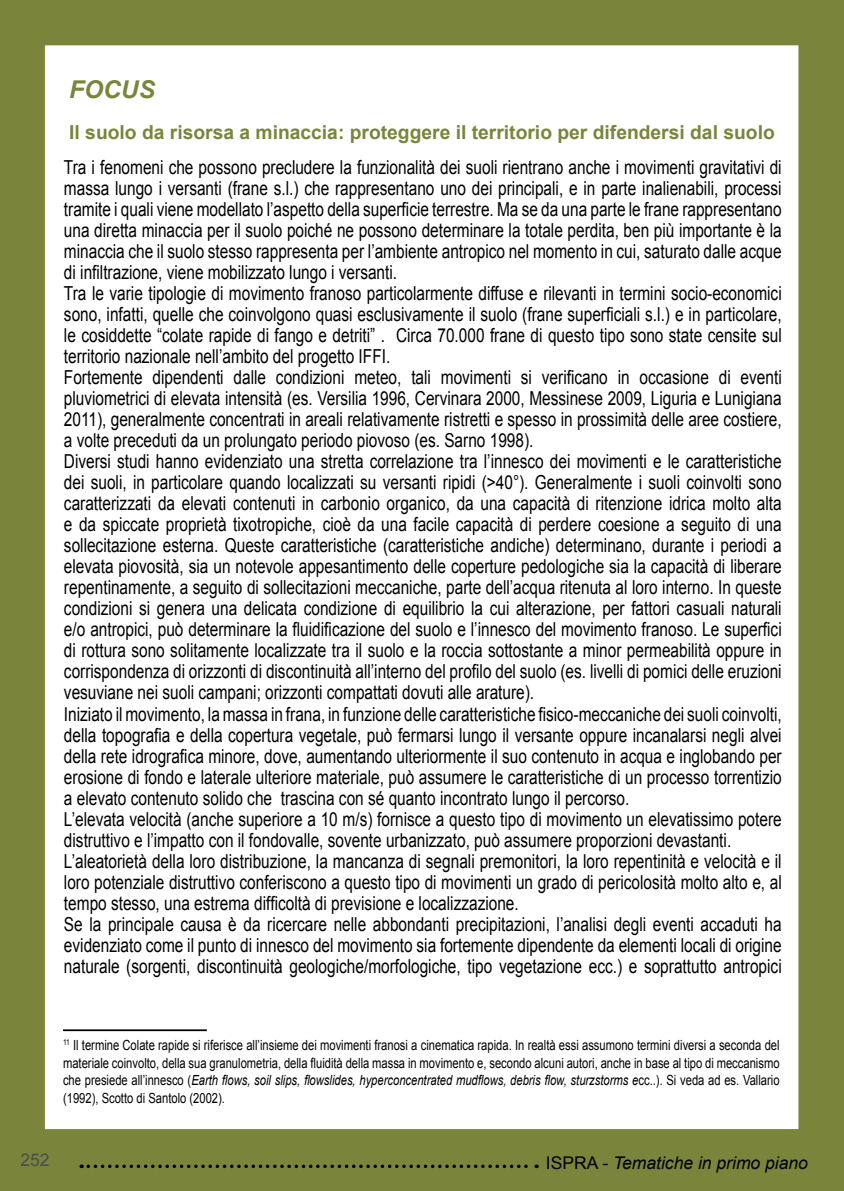
<style>
.page{position:relative;width:844px;height:1191px;background:#fff}
.page>*{position:absolute;margin:0;border:0;box-sizing:border-box;transform-origin:0 0}
.t1{font:italic 700 24.5px "Arial";color:#7a853b}
.t2{font:19.25px/21px "Arial";color:#000;scale:.8 1}
.t3{font:700 19.25px "Arial";color:#7a853b}
.t4{font:italic 17.5px "Arial";color:#000}
.t5{font:17.5px "Arial";color:#4d4d4f}
.t6{font:14px/17.5px "Arial";color:#000;text-align:justify;scale:.8 1}
.s1{font-style:italic}
.s2{font-style:normal}
</style>
<div class="page">
<div style="left:0;top:0;width:843px;height:45px;background:#7a853b"></div>
<div style="left:0;top:39px;width:45px;height:1152px;background:#7a853b"></div>
<svg style="left:33px;top:1129px;width:765px;height:62px;background:#7c873e"></svg>
<div style="left:798px;top:39px;width:45px;height:1092px;background:#7a853b"></div>
<div style="left:68px;top:1131px;width:775px;height:60px;background:#7a853b"></div>
<svg style="left:88px;top:1164px;width:449px;height:4px;background:#525927"></svg>
<hr style="left:63px;top:1029px;width:144px;height:2px;background:#000">
<p class="t1" style="left:69px;top:73px;width:87px">FOCUS</p>
<p class="t3" style="left:69px;top:119px;width:706px">Il suolo da risorsa a minaccia: proteggere il territorio per difendersi dal suolo</p>
<p class="t2" style="left:64px;top:157px;width:898px">Tra i fenomeni che possono precludere la funzionalità dei suoli rientrano anche i movimenti gravitativi di massa lungo i versanti (frane s.l.) che rappresentano uno dei principali, e in parte inalienabili, processi tramite i quali viene modellato l’aspetto della superficie terrestre. Ma se da una parte le frane rappresentano una diretta minaccia per il suolo poiché ne possono determinare la totale perdita, ben più importante è la minaccia che il suolo stesso rappresenta per l’ambiente antropico nel momento in cui, saturato dalle acque di infiltrazione, viene mobilizzato lungo i versanti.<br>Tra le varie tipologie di movimento franoso particolarmente diffuse e rilevanti in termini socio-economici sono, infatti, quelle che coinvolgono quasi esclusivamente il suolo (frane superficiali s.l.) e in particolare, le cosiddette “colate rapide di fango e detriti” . Circa 70.000 frane di questo tipo sono state censite sul territorio nazionale nell’ambito del progetto IFFI.<br>Fortemente dipendenti dalle condizioni meteo, tali movimenti si verificano in occasione di eventi pluviometrici di elevata intensità (es. Versilia 1996, Cervinara 2000, Messinese 2009, Liguria e Lunigiana 2011), generalmente concentrati in areali relativamente ristretti e spesso in prossimità delle aree costiere, a volte preceduti da un prolungato periodo piovoso (es. Sarno 1998).<br>Diversi studi hanno evidenziato una stretta correlazione tra l’innesco dei movimenti e le caratteristiche dei suoli, in particolare quando localizzati su versanti ripidi (&gt;40°). Generalmente i suoli coinvolti sono caratterizzati da elevati contenuti in carbonio organico, da una capacità di ritenzione idrica molto alta e da spiccate proprietà tixotropiche, cioè da una facile capacità di perdere coesione a seguito di una sollecitazione esterna. Queste caratteristiche (caratteristiche andiche) determinano, durante i periodi a elevata piovosità, sia un notevole appesantimento delle coperture pedologiche sia la capacità di liberare repentinamente, a seguito di sollecitazioni meccaniche, parte dell’acqua ritenuta al loro interno. In queste condizioni si genera una delicata condizione di equilibrio la cui alterazione, per fattori casuali naturali e/o antropici, può determinare la fluidificazione del suolo e l’innesco del movimento franoso. Le superfici di rottura sono solitamente localizzate tra il suolo e la roccia sottostante a minor permeabilità oppure in corrispondenza di orizzonti di discontinuità all’interno del profilo del suolo (es. livelli di pomici delle eruzioni vesuviane nei suoli campani; orizzonti compattati dovuti alle arature).<br>Iniziato il movimento, la massa in frana, in funzione delle caratteristiche fisico-meccaniche dei suoli coinvolti, della topografia e della copertura vegetale, può fermarsi lungo il versante oppure incanalarsi negli alvei della rete idrografica minore, dove, aumentando ulteriormente il suo contenuto in acqua e inglobando per erosione di fondo e laterale ulteriore materiale, può assumere le caratteristiche di un processo torrentizio a elevato contenuto solido che trascina con sé quanto incontrato lungo il percorso.<br>L’elevata velocità (anche superiore a 10 m/s) fornisce a questo tipo di movimento un elevatissimo potere distruttivo e l’impatto con il fondovalle, sovente urbanizzato, può assumere proporzioni devastanti.<br>L’aleatorietà della loro distribuzione, la mancanza di segnali premonitori, la loro repentinità e velocità e il loro potenziale distruttivo conferiscono a questo tipo di movimenti un grado di pericolosità molto alto e, al tempo stesso, una estrema difficoltà di previsione e localizzazione.<br>Se la principale causa è da ricercare nelle abbondanti precipitazioni, l’analisi degli eventi accaduti ha evidenziato come il punto di innesco del movimento sia fortemente dipendente da elementi locali di origine naturale (sorgenti, discontinuità geologiche/morfologiche, tipo vegetazione ecc.) e soprattutto antropici</p>
<p class="t6" style="left:63px;top:1036px;width:897px"><sup>11</sup> Il termine Colate rapide si riferisce all’insieme dei movimenti franosi a cinematica rapida. In realtà essi assumono termini diversi a seconda del materiale coinvolto, della sua granulometria, della fluidità della massa in movimento e, secondo alcuni autori, anche in base al tipo di meccanismo che presiede all’innesco (<span class="s1">Earth flows, soil slips, flowslides, hyperconcentrated mudflows, debris flow, sturzstorms e</span>cc..). Si veda ad es. Vallario (1992), Scotto di Santolo (2002).</p>
<p class="t5" style="left:20px;top:1148px;width:31px">252</p>
<p class="t4" style="left:545px;top:1151px;width:263px"><span class="s2">ISPRA -</span> Tematiche in primo piano</p>
</div>
